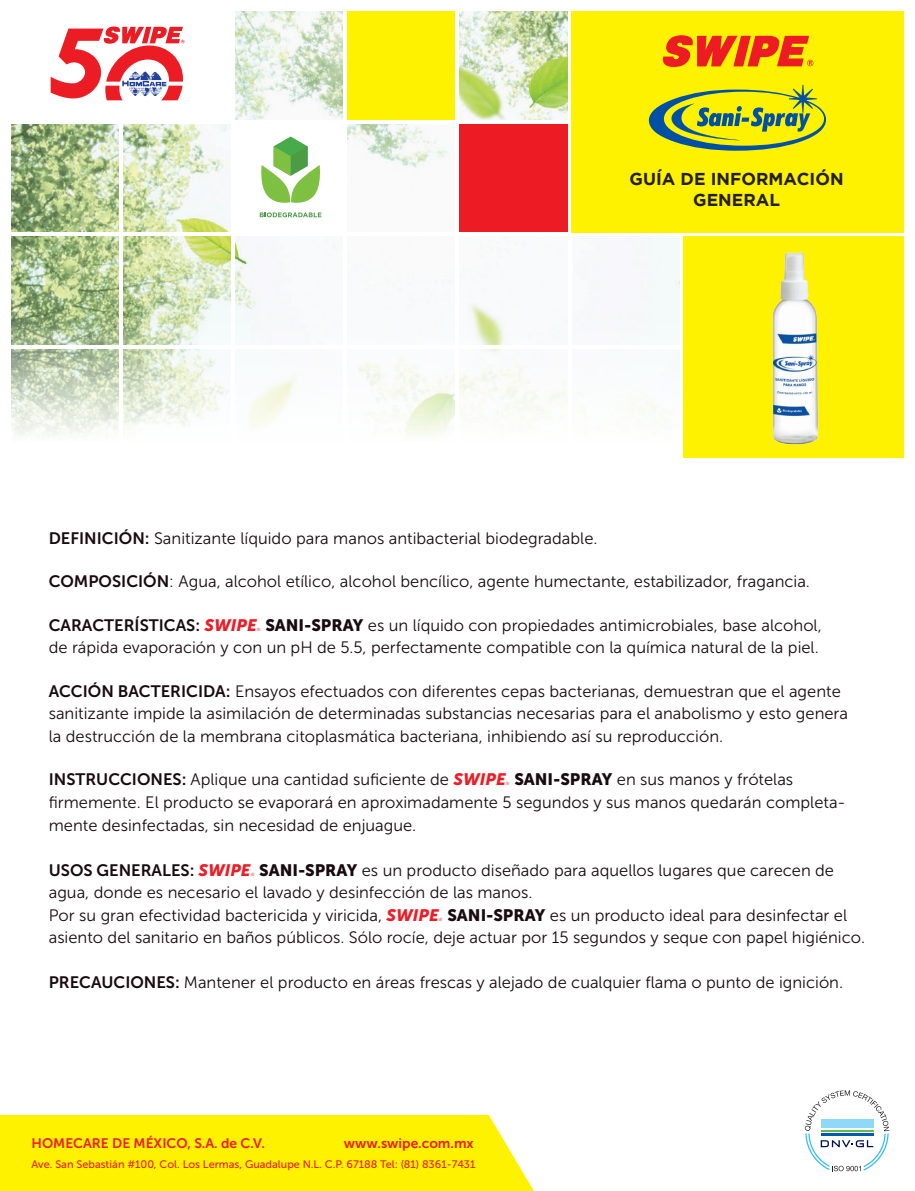
<style>
.page{position:relative;width:915px;height:1191px;background:#fff}
.page>*{position:absolute;margin:0;border:0;box-sizing:border-box;transform-origin:0 0}
.t1{font:700 17.25px/20.5px "Gotham";color:#231f20;text-align:center}
.t2{font:16.5px/22.5px "Museo Sans 300";color:#180a0e}
.t3{font:16.5px "Museo Sans 700";color:#180a0e}
.t4{font:13.8px "Museo Sans 700";color:#ed1c24}
.t5{font:10.95px "Museo Sans 500";color:#ed1c24}
.t6{font:4.5px "Museo Sans 300";color:#ed1c25}
.s1{font-family:"Museo Sans 700"}
.s2{font-family:"Museo Sans 900";font-style:italic;color:#ed1c25}
.s3{font-family:"Museo Sans 900"}
</style>
<div class="page">
<img style="left:11px;top:11px;width:668px;height:300px">
<svg style="left:11px;top:311px;width:668px;height:125px"></svg>
<div style="left:458px;top:124px;width:109px;height:109px;background:#ed1c24"></div>
<div style="left:347px;top:11px;width:108px;height:109px;background:#fff200"></div>
<div style="left:0;top:1115px;width:533px;height:76px;background:#fff200"></div>
<hr style="left:120px;top:7px;width:3px;height:453px;background:#fff">
<hr style="left:232px;top:7px;width:3px;height:453px;background:#fff">
<hr style="left:343px;top:7px;width:4px;height:453px;background:#fff">
<hr style="left:455px;top:7px;width:4px;height:453px;background:#fff">
<hr style="left:567px;top:7px;width:4px;height:453px;background:#fff">
<svg style="left:903px;top:11px;width:1px;height:447px"></svg>
<hr style="left:8px;top:120px;width:896px;height:3px;background:#fff">
<hr style="left:8px;top:233px;width:896px;height:3px;background:#fff">
<hr style="left:8px;top:345px;width:896px;height:4px;background:#fff">
<div style="left:571px;top:11px;width:332px;height:222px;background:#fff200"></div>
<div style="left:7px;top:8px;width:226px;height:113px;background:#fff"></div>
<div style="left:234px;top:122px;width:112px;height:113px;background:#fff"></div>
<svg style="left:260px;top:212px;width:61px;height:5px"></svg>
<svg style="left:261px;top:136px;width:59px;height:67px"></svg>
<div style="left:683px;top:236px;width:220px;height:222px;background:#fff200"></div>
<svg style="left:662px;top:35px;width:151px;height:32px"></svg>
<svg style="left:804px;top:1090px;width:84px;height:81px"></svg>
<svg style="left:51px;top:26px;width:133px;height:74px"></svg>
<svg style="left:648px;top:85px;width:179px;height:66px"></svg>
<img style="left:772px;top:252px;width:47px;height:193px">
<p class="t1" style="left:629px;top:168px;width:215px">GUÍA DE INFORMACIÓN<br>GENERAL</p>
<p class="t2" style="left:49px;top:527px;width:550px"><span class="s1">DEFINICIÓN:</span> Sanitizante líquido para manos antibacterial biodegradable.</p>
<p class="t2" style="left:49px;top:570px;width:762px"><span class="s1">COMPOSICIÓN</span>: Agua, alcohol etílico, alcohol bencílico, agente humectante, estabilizador, fragancia.</p>
<p class="t3" style="left:49px;top:616px;width:209px">CARACTERÍSTICAS: <span class="s2">SWIPE</span></p>
<p class="t6" style="left:257px;top:627px;width:5px">®</p>
<p class="t2" style="left:49px;top:614px;width:774px;text-align:right"><span class="s3">SANI-SPRAY</span> es un líquido con propiedades antimicrobiales, base alcohol,<br>de rápida evaporación y con un pH de 5.5, perfectamente compatible con la química natural de la piel.</p>
<p class="t2" style="left:49px;top:680px;width:800px"><span class="s1">ACCIÓN BACTERICIDA:</span> Ensayos efectuados con diferentes cepas bacterianas, demuestran que el agente sanitizante impide la asimilación de determinadas substancias necesarias para el anabolismo y esto genera la destrucción de la membrana citoplasmática bacteriana, inhibiendo así su reproducción.</p>
<p class="t2" style="left:49px;top:768px;width:458px"><span class="s1">INSTRUCCIONES:</span> Aplique una cantidad suficiente de <span class="s2">SWIPE</span></p>
<p class="t6" style="left:505px;top:781px;width:5px">®</p>
<p class="t2" style="left:49px;top:768px;width:798px;text-indent:465px"><span class="s3">SANI-SPRAY</span> en sus manos y frótelas firmemente. El producto se evaporará en aproximadamente 5 segundos y sus manos quedarán completa&shy;mente desinfectadas, sin necesidad de enjuague.</p>
<p class="t3" style="left:49px;top:860px;width:203px">USOS GENERALES: <span class="s2">SWIPE</span></p>
<p class="t6" style="left:250px;top:871px;width:5px">®</p>
<p class="t2" style="left:49px;top:858px;width:786px;text-indent:210px"><span class="s3">SANI-SPRAY</span> es un producto diseñado para aquellos lugares que carecen de agua, donde es necesario el lavado y desinfección de las manos.<br>Por su gran efectividad bactericida y viricida, <span class="s2">SWIPE</span></p>
<p class="t2" style="left:49px;top:903px;width:817px;text-indent:398px"><span class="s3">SANI-SPRAY</span> es un producto ideal para desinfectar el asiento del sanitario en baños públicos. Sólo rocíe, deje actuar por 15 segundos y seque con papel higiénico.</p>
<p class="t2" style="left:49px;top:971px;width:795px"><span class="s1">PRECAUCIONES:</span> Mantener el producto en áreas frescas y alejado de cualquier flama o punto de ignición.</p>
<p class="t6" style="left:438px;top:916px;width:5px">®</p>
<p class="t4" style="left:31px;top:1135px;width:235px">HOMECARE DE MÉXICO, S.A. de C.V.</p>
<p class="t4" style="left:343px;top:1135px;width:131px">www.swipe.com.mx</p>
<p class="t5" style="left:31px;top:1158px;width:445px">Ave. San Sebastián #100, Col. Los Lermas, Guadalupe N.L. C.P. 67188 Tel: (81) 8361-7431</p>
</div>
